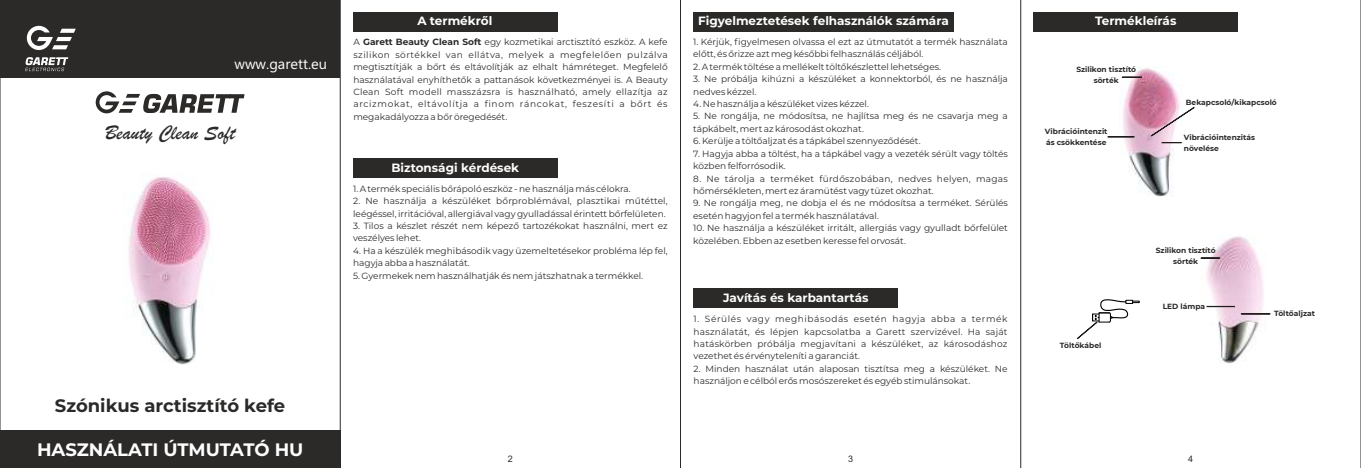
<style>
.page{position:relative;width:1361px;height:468px;background:#fff}
.page>*{position:absolute;margin:0;border:0;box-sizing:border-box;transform-origin:0 0}
.t1{font:21px "Brush Script";color:#2b2a29}
.t2{font:700 18px "Montserrat";color:#2b2a29}
.t3{font:700 18px "Montserrat";color:#fefefe}
.t4{font:14.55px "Ebrima";color:#fefefe}
.t5{font:700 12px "Montserrat";color:#fefefe}
.t6{font:9px/12.5px "Montserrat";color:#2b2a29}
.t7{font:9px "Arial";color:#2b2a29}
.t8{font:700 7.5px/10.4px "Montserrat";color:#2b2a29;text-align:center}
.s1{font-weight:700}
</style>
<div class="page">
<img style="left:1119px;top:67px;width:63px;height:130px">
<div style="left:353px;top:12px;width:204px;height:19px;background:#2b2a29"></div>
<div style="left:353px;top:158px;width:204px;height:20px;background:#2b2a29"></div>
<div style="left:693px;top:12px;width:260px;height:19px;background:#2b2a29"></div>
<div style="left:693px;top:288px;width:205px;height:20px;background:#2b2a29"></div>
<img style="left:1200px;top:236px;width:67px;height:127px">
<svg style="left:1122px;top:77px;width:20px;height:1px"></svg>
<div style="left:1033px;top:12px;width:205px;height:20px;background:#2b2a29"></div>
<svg style="left:1107px;top:136px;width:27px;height:1px"></svg>
<svg style="left:1161px;top:142px;width:20px;height:1px"></svg>
<svg style="left:1151px;top:107px;width:43px;height:29px"></svg>
<svg style="left:1201px;top:257px;width:19px;height:1px"></svg>
<svg style="left:1241px;top:313px;width:29px;height:1px"></svg>
<svg style="left:1206px;top:306px;width:29px;height:1px"></svg>
<svg style="left:1077px;top:299px;width:62px;height:40px"></svg>
<hr style="left:680px;top:0;width:1px;height:468px;background:#2b2a29">
<hr style="left:1020px;top:0;width:1px;height:468px;background:#2b2a29">
<hr style="left:1360px;top:0;width:1px;height:468px;background:#2b2a29">
<img style="left:129px;top:177px;width:82px;height:187px">
<hr style="left:0;top:0;width:1px;height:468px;background:#2b2a29">
<hr style="left:340px;top:0;width:1px;height:468px;background:#2b2a29">
<svg style="left:96px;top:91px;width:148px;height:22px"></svg>
<div style="left:0;top:0;width:340px;height:77px;background:#2b2a29"></div>
<svg style="left:25px;top:26px;width:51px;height:45px"></svg>
<div style="left:0;top:430px;width:340px;height:38px;background:#2b2a29"></div>
<h3 class="t4" style="left:234px;top:59px;width:94px">www.garett.eu</h3>
<h1 class="t1" style="left:105px;top:126px;width:132px">Beauty Clean Soft</h1>
<h2 class="t2" style="left:55px;top:394px;width:232px">Szónikus arctisztító kefe</h2>
<h2 class="t3" style="left:37px;top:438px;width:268px">HASZNÁLATI ÚTMUTATÓ HU</h2>
<h3 class="t5" style="left:417px;top:14px;width:76px">A termékről</h3>
<p class="t6" style="left:353px;top:36px;width:316px;text-align:justify">A <span class="s1">Garett Beauty Clean Soft</span> egy kozmetikai arctisztító eszköz. A kefe szilikon sörtékkel van ellátva, melyek a megfelelően pulzálva megtisztítják a bőrt és eltávolítják az elhalt hámréteget. Megfelelő használatával enyhíthetők a pattanások következményei is. A Beauty Clean Soft modell masszázsra is használható, amely ellazítja az arcizmokat, eltávolítja a finom ráncokat, feszesíti a bőrt és megakadályozza a bőr öregedését.</p>
<h3 class="t5" style="left:391px;top:161px;width:129px">Biztonsági kérdések</h3>
<p class="t6" style="left:353px;top:195px;width:316px">2. Ne használja a készüléket bőrproblémával, plasztikai műtéttel, leégéssel, irritációval, allergiával vagy gyulladással érintett bőrfelületen.</p>
<p class="t6" style="left:353px;top:219px;width:316px">3. Tilos a készlet részét nem képező tartozékokat használni, mert ez veszélyes lehet.</p>
<p class="t6" style="left:353px;top:244px;width:316px">4. Ha a készülék meghibásodik vagy üzemeltetésekor probléma lép fel, hagyja abba a használatát.</p>
<p class="t6" style="left:353px;top:269px;width:292px">5. Gyermekek nem használhatják és nem játszhatnak a termékkel.</p>
<p class="t6" style="left:353px;top:182px;width:279px">1. A termék speciális bőrápoló eszköz - ne használja más célokra.</p>
<h3 class="t5" style="left:698px;top:13px;width:252px">Figyelmeztetések felhasználók számára</h3>
<p class="t6" style="left:693px;top:35px;width:316px">1. Kérjük, figyelmesen olvassa el ezt az útmutatót a termék használata előtt, és őrizze azt meg későbbi felhasználás céljából.</p>
<p class="t6" style="left:693px;top:60px;width:249px">2. A termék töltése a mellékelt töltőkészlettel lehetséges.</p>
<p class="t6" style="left:693px;top:98px;width:177px">4. Ne használja a készüléket vizes kézzel.</p>
<p class="t6" style="left:693px;top:73px;width:316px">3. Ne próbálja kihúzni a készüléket a konnektorból, és ne használja nedves kézzel.</p>
<p class="t6" style="left:693px;top:110px;width:316px">5. Ne rongálja, ne módosítsa, ne hajlítsa meg és ne csavarja meg a tápkábelt, mert az károsodást okozhat.</p>
<p class="t6" style="left:693px;top:135px;width:229px">6. Kerülje a töltőaljzat és a tápkábel szennyeződését.</p>
<p class="t6" style="left:693px;top:172px;width:316px">8. Ne tárolja a terméket fürdőszobában, nedves helyen, magas hőmérsékleten, mert ez áramütést vagy tüzet okozhat.</p>
<p class="t6" style="left:693px;top:147px;width:316px">7. Hagyja abba a töltést, ha a tápkábel vagy a vezeték sérült vagy töltés közben felforrósodik.</p>
<p class="t6" style="left:693px;top:197px;width:316px">9. Ne rongálja meg, ne dobja el és ne módosítsa a terméket. Sérülés esetén hagyjon fel a termék használatával.</p>
<p class="t6" style="left:693px;top:222px;width:316px">10. Ne használja a készüléket irritált, allergiás vagy gyulladt bőrfelület közelében. Ebben az esetben keresse fel orvosát.</p>
<h3 class="t5" style="left:723px;top:291px;width:147px">Javítás és karbantartás</h3>
<p class="t6" style="left:693px;top:312px;width:315px;text-align:justify">1. Sérülés vagy meghibásodás esetén hagyja abba a termék használatát, és lépjen kapcsolatba a Garett szervizével. Ha saját hatáskörben próbálja megjavítani a készüléket, az károsodáshoz vezethet és érvényteleníti a garanciát.</p>
<p class="t6" style="left:693px;top:362px;width:315px">2. Minden használat után alaposan tisztítsa meg a készüléket. Ne használjon e célból erős mosószereket és egyéb stimulánsokat.</p>
<p class="t7" style="left:508px;top:455px;width:7px">2</p>
<p class="t7" style="left:848px;top:455px;width:7px">3</p>
<h3 class="t5" style="left:1095px;top:13px;width:83px">Termékleírás</h3>
<p class="t8" style="left:1076px;top:65px;width:61px">Szilikon tisztító sörték</p>
<p class="t8" style="left:1186px;top:97px;width:92px">Bekapcsoló/kikapcsoló</p>
<p class="t8" style="left:1045px;top:126px;width:64px;text-align:left">Vibrációintenzit ás csökkentése</p>
<p class="t8" style="left:1184px;top:132px;width:73px;text-align:left">Vibrációintenzitás növelése</p>
<p class="t8" style="left:1060px;top:340px;width:43px">Töltőkábel</p>
<p class="t8" style="left:1156px;top:245px;width:61px">Szilikon tisztító sörték</p>
<p class="t8" style="left:1162px;top:301px;width:44px">LED lámpa</p>
<p class="t7" style="left:1188px;top:455px;width:7px">4</p>
<p class="t8" style="left:1274px;top:308px;width:42px">Töltőaljzat</p>
</div>
